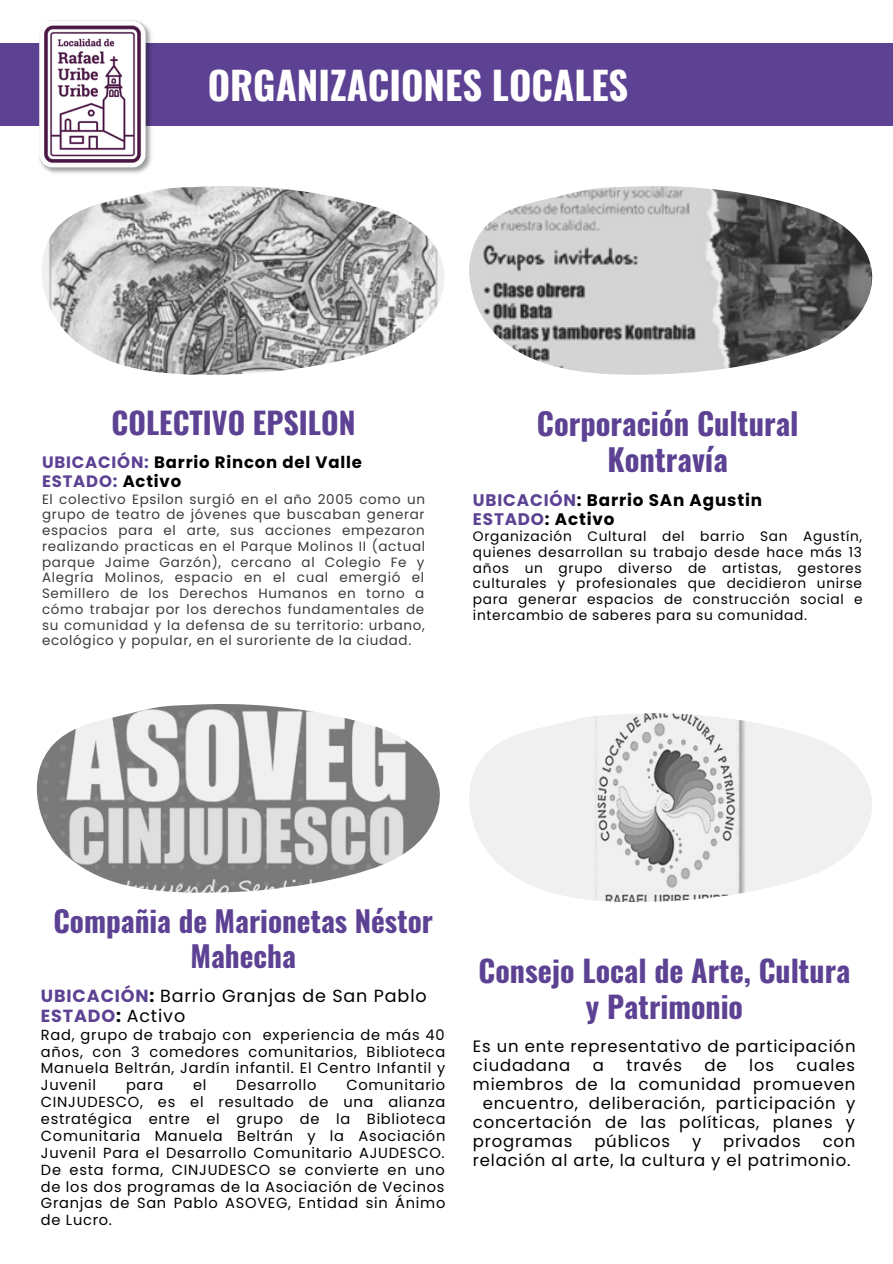
<style>
.page{position:relative;width:893px;height:1264px;background:#fff}
.page>*{position:absolute;margin:0;border:0;box-sizing:border-box;transform-origin:0 0}
.t1{font:700 38.4px "Oswald";color:#fff}
.t2{font:700 30.45px/36.6px "Oswald";color:#5d4294;text-align:center}
.t3{font:700 30px/36px "Oswald";color:#5d4294;text-align:center}
.t4{font:700 29.25px/35.1px "Oswald";color:#5d4294;text-align:center}
.t5{font:17.55px/20.2px "Poppins";letter-spacing:.05em;color:#000}
.t6{font:700 16.8px/19px "Poppins";letter-spacing:.05em;color:#000}
.t7{font:16.5px/19px "Poppins";letter-spacing:.05em;color:#000}
.t8{font:700 16.5px/19px "Poppins";letter-spacing:.05em;color:#000}
.t9{font:14.55px/16.8px "Poppins";letter-spacing:.05em;color:#000;text-align:justify}
.t10{font:13.65px/15.8px "Poppins";letter-spacing:.05em;color:#000;text-align:justify}
.t11{font:13.5px/15.8px "Poppins";letter-spacing:.05em;color:#3b3b3b;text-align:justify}
.s1{color:#5d4294}
.s2{font-weight:700;color:#5d4294}
.s3{font-weight:700}
</style>
<div class="page">
<div style="left:1px;top:43px;width:891px;height:82px;background:#5d4294"></div>
<img style="left:42px;top:186px;width:402px;height:189px">
<img style="left:469px;top:186px;width:403px;height:189px">
<img style="left:37px;top:704px;width:403px;height:189px">
<img style="left:469px;top:713px;width:403px;height:189px">
<img style="left:36px;top:20px;width:118px;height:154px">
<h1 class="t1" style="left:208px;top:55px;width:422px">ORGANIZACIONES LOCALES</h1>
<h3 class="t3" style="left:112px;top:404px;width:245px">COLECTIVO EPSILON</h3>
<p class="t8" style="left:42px;top:452px;width:321px"><span class="s1">UBICACIÓN:</span> Barrio Rincon del Valle<br><span class="s1">ESTADO:</span> Activo</p>
<p class="t11" style="left:42px;top:491px;width:384px">El colectivo Epsilon surgió en el año 2005 como un grupo de teatro de jóvenes que buscaban generar espacios para el arte, sus acciones empezaron realizando practicas en el Parque Molinos II (actual parque Jaime Garzón), cercano al Colegio Fe y Alegría Molinos, espacio en el cual emergió el Semillero de los Derechos Humanos en torno a cómo trabajar por los derechos fundamentales de su comunidad y la defensa de su territorio: urbano, ecológico y popular, en el suroriente de la ciudad.</p>
<h2 class="t2" style="left:537px;top:404px;width:263px">Corporación Cultural<br>Kontravía</h2>
<p class="t6" style="left:473px;top:491px;width:290px"><span class="s1">UBICACIÓN</span>: Barrio SAn Agustin<br><span class="s1">ESTADO</span>: Activo</p>
<p class="t10" style="left:473px;top:528px;width:391px">Organización Cultural del barrio San Agustín, quienes desarrollan su trabajo desde hace más 13 años un grupo diverso de artistas, gestores culturales y profesionales que decidieron unirse para generar espacios de construcción social e intercambio de saberes para su comunidad.</p>
<h3 class="t4" style="left:53px;top:902px;width:381px">Compañia de Marionetas Néstor<br>Mahecha</h3>
<p class="t5" style="left:41px;top:985px;width:387px"><span class="s2">UBICACIÓN</span><span class="s3">:</span> Barrio Granjas de San Pablo<br><span class="s2">ESTADO</span><span class="s3">:</span> Activo</p>
<p class="t9" style="left:41px;top:1026px;width:406px">Rad, grupo de trabajo con experiencia de más 40 años, con 3 comedores comunitarios, Biblioteca Manuela Beltrán, Jardín infantil. El Centro Infantil y Juvenil</p>
<p class="t9" style="left:41px;top:1076px;width:406px;text-indent:305px">Comunitario CINJUDESCO, es el resultado de una alianza estratégica entre el grupo de la Biblioteca Comunitaria Manuela Beltrán y la Asociación Juvenil Para el Desarrollo Comunitario AJUDESCO.<br>De esta forma, CINJUDESCO se convierte en uno de los dos programas de la Asociación de Vecinos Granjas de San Pablo ASOVEG, Entidad sin Ánimo de Lucro.</p>
<p class="t9" style="left:126px;top:1076px;width:39px">para</p>
<p class="t9" style="left:193px;top:1076px;width:15px">el</p>
<p class="t9" style="left:236px;top:1076px;width:82px">Desarrollo</p>
<h3 class="t3" style="left:478px;top:951px;width:373px">Consejo Local de Arte, Cultura y Patrimonio</h3>
<p class="t7" style="left:473px;top:1036px;width:384px">Es un ente representativo de participación ciudadana</p>
<p class="t7" style="left:593px;top:1055px;width:13px">a</p>
<p class="t7" style="left:626px;top:1055px;width:57px">través</p>
<p class="t7" style="left:704px;top:1055px;width:24px">de</p>
<p class="t7" style="left:749px;top:1055px;width:26px">los</p>
<p class="t7" style="left:796px;top:1055px;width:60px">cuales</p>
<p class="t7" style="left:473px;top:1074px;width:384px">miembros de la comunidad promueven</p>
<p class="t7" style="left:482px;top:1093px;width:374px">encuentro, deliberación, participación y</p>
<p class="t7" style="left:473px;top:1112px;width:383px">concertación de las políticas, planes y</p>
<p class="t7" style="left:473px;top:1132px;width:101px">programas</p>
<p class="t7" style="left:594px;top:1132px;width:77px">públicos</p>
<p class="t7" style="left:692px;top:1132px;width:11px">y</p>
<p class="t7" style="left:723px;top:1132px;width:79px">privados</p>
<p class="t7" style="left:473px;top:1132px;width:384px;text-align:right">con<br>relación al arte, la cultura y el patrimonio.</p>
</div>
